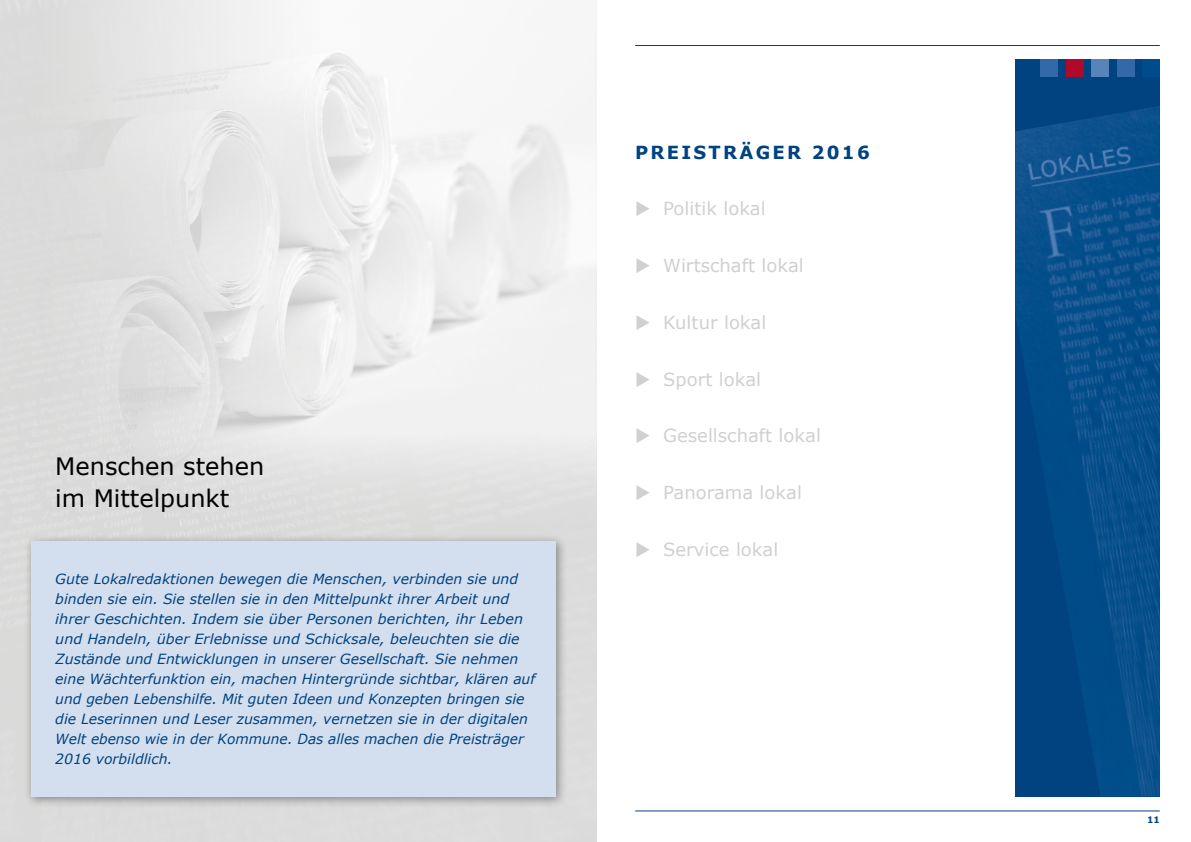
<style>
.page{position:relative;width:1191px;height:842px;background:#fff}
.page>*{position:absolute;margin:0;border:0;box-sizing:border-box;transform-origin:0 0}
.t1{font:24px/32px "Verdana";color:#000}
.t2{font:18px "Verdana";color:#d0d0d0}
.t3{font:700 18px "Verdana";letter-spacing:.125em;color:#004380}
.t4{font:italic 14px/20px "Verdana";color:#004380}
.t5{font:700 9px "Verdana";color:#004380}
</style>
<div class="page">
<hr style="left:635px;top:45px;width:524px;height:1px;background:#004380">
<hr style="left:635px;top:811px;width:524px;height:1px;background:#004380">
<div style="left:24px;top:534px;width:543px;height:274px;background:#000;opacity:.4"></div>
<div style="left:31px;top:541px;width:525px;height:256px;background:#d3deef"></div>
<div style="left:1015px;top:60px;width:144px;height:737px;background:#004380"></div>
<img style="left:1015px;top:106px;width:144px;height:691px">
<div style="left:1040px;top:60px;width:17px;height:17px;background:#316aa7"></div>
<div style="left:1066px;top:60px;width:17px;height:17px;background:#af0a2b"></div>
<div style="left:1091px;top:60px;width:17px;height:17px;background:#5785ba"></div>
<div style="left:1117px;top:60px;width:17px;height:17px;background:#316aa7"></div>
<div style="left:1142px;top:60px;width:17px;height:17px;background:#004b8b"></div>
<h1 class="t1" style="left:55px;top:449px;width:210px">Menschen stehen im M ittelpunkt</h1>
<p class="t4" style="left:55px;top:568px;width:481px">Gute Lokalredaktionen bewegen die Menschen, verbinden sie und binden sie ein. Sie stellen sie in den Mittelpunkt ihrer Arbeit und ihrer Geschichten. Indem sie über Personen berichten, ihr Leben und Handeln, über Erlebnisse und Schicksale, beleuchten sie die Zustände und Entwicklungen in unserer Gesellschaft. Sie nehmen eine Wächterfunktion ein, machen Hintergründe sichtbar, klären auf und geben Lebenshilfe. Mit guten Ideen und Konzepten bringen sie die Leserinnen und Leser zusammen, vernetzen sie in der digitalen Welt ebenso wie in der Kommune. Das alles machen die Preisträger 2016 vorbildlich.</p>
<p class="t3" style="left:635px;top:141px;width:236px">PREISTRÄGER 2016</p>
<p class="t2" style="left:635px;top:197px;width:132px">◆ Politik lokal</p>
<p class="t2" style="left:635px;top:254px;width:170px">◆ Wirtschaft lokal</p>
<p class="t2" style="left:635px;top:311px;width:133px">◆ Kultur lokal</p>
<p class="t2" style="left:635px;top:368px;width:127px">◆ Sport lokal</p>
<p class="t2" style="left:635px;top:424px;width:187px">◆ Gesellschaft lokal</p>
<p class="t2" style="left:635px;top:481px;width:168px">◆ Panorama lokal</p>
<p class="t2" style="left:635px;top:538px;width:145px">◆ Service lokal</p>
<p class="t5" style="left:1147px;top:814px;width:14px">11</p>
</div>
